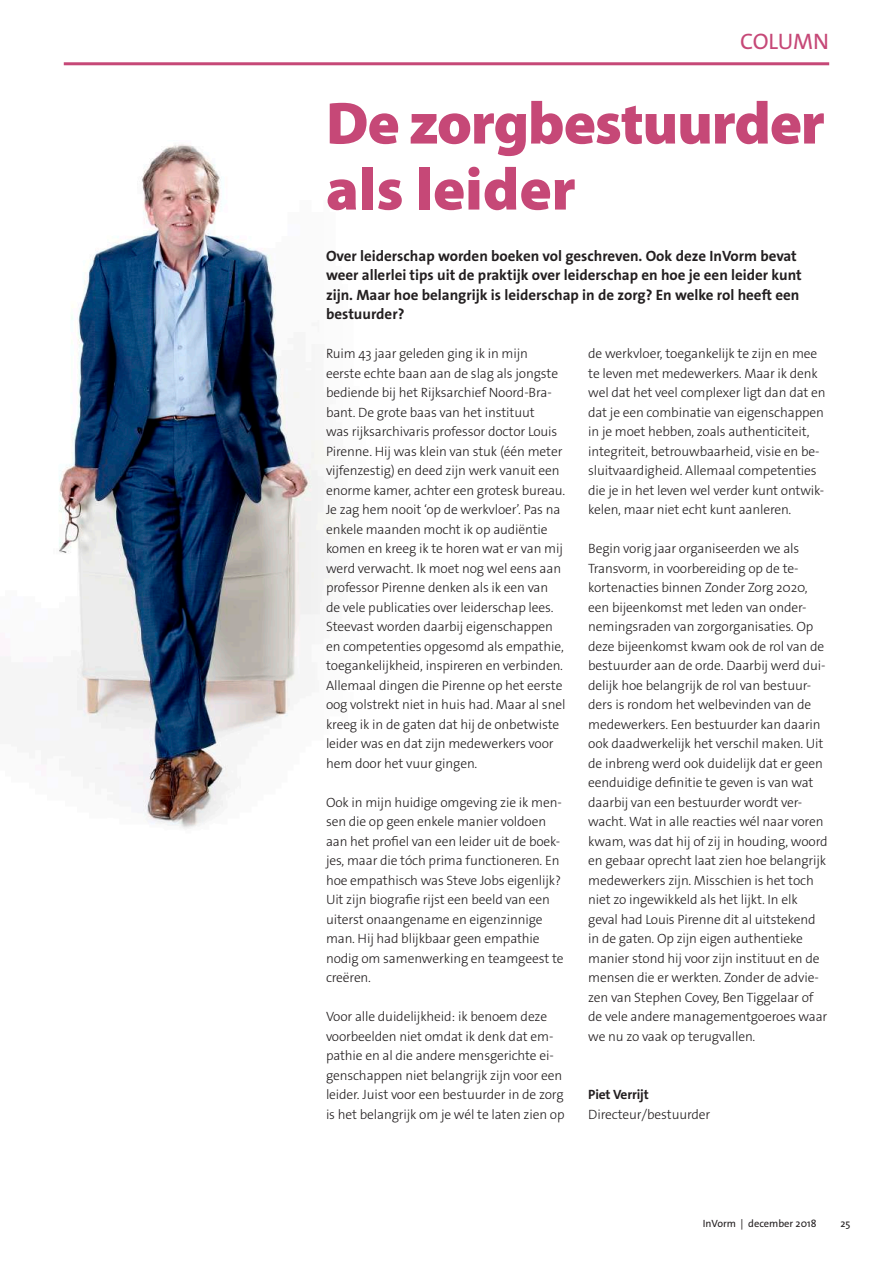
<style>
.page{position:relative;width:893px;height:1263px;background:#fff}
.page>*{position:absolute;margin:0;border:0;box-sizing:border-box;transform-origin:0 0}
.t1{font:900 60px/66px "Myriad Pro";letter-spacing:-.02em;color:#c64877}
.t2{font:22.5px "The Sans Os F";letter-spacing:-.01em;color:#c64877}
.t3{font:700 15px/19.6px "The Sans Os F";color:#231f20}
.t4{font:300 13.5px/19.5px "The Sans Os F";letter-spacing:-.01em;color:#231f20}
.t5{font:700 13.5px "The Sans Os F";letter-spacing:-.01em;color:#231f20}
.t6{font:10.5px "The Sans Os F";color:#231f20}
</style>
<div class="page">
<img style="left:59px;top:144px;width:276px;height:685px">
<hr style="left:64px;top:62px;width:765px;height:3px;background:#c64877">
<h2 class="t2" style="left:740px;top:26px;width:90px">COLUMN</h2>
<h1 class="t1" style="left:326px;top:91px;width:500px">De zorgbestuurder als leider</h1>
<p class="t3" style="left:326px;top:246px;width:477px">Over leiderschap worden boeken vol geschreven. Ook deze InVorm bevat weer allerlei tips uit de praktijk over leiderschap en hoe je een leider kunt zijn. Maar hoe belangrijk is leiderschap in de zorg? En welke rol heeft een bestuurder?</p>
<p class="t4" style="left:326px;top:344px;width:241px">Ruim 43 jaar geleden ging ik in mijn eerste echte baan aan de slag als jongste bediende bij het Rijksarchief Noord-Bra&shy;bant. De grote baas van het instituut<br>was rijksarchivaris professor doctor Louis Pirenne. Hij was klein van stuk (één meter vijfenzestig) en deed zijn werk vanuit een enorme kamer, achter een grotesk bureau.<br>Je zag hem nooit ‘op de werkvloer’. Pas na enkele maanden mocht ik op audiëntie komen en kreeg ik te horen wat er van mij werd verwacht. Ik moet nog wel eens aan professor Pirenne denken als ik een van de vele publicaties over leiderschap lees.<br>Steevast worden daarbij eigenschappen en competenties opgesomd als empathie, toegankelijkheid, inspireren en verbinden.<br>Allemaal dingen die Pirenne op het eerste oog volstrekt niet in huis had. Maar al snel kreeg ik in de gaten dat hij de onbetwiste leider was en dat zijn medewerkers voor hem door het vuur gingen.</p>
<p class="t4" style="left:326px;top:792px;width:239px">Ook in mijn huidige omgeving zie ik men&shy;sen die op geen enkele manier voldoen aan het profiel van een leider uit de boek&shy;jes, maar die tóch prima functioneren. En hoe empathisch was Steve Jobs eigenlijk?<br>Uit zijn biografie rijst een beeld van een uiterst onaangename en eigenzinnige man. Hij had blijkbaar geen empathie nodig om samenwerking en teamgeest te creëren.</p>
<p class="t4" style="left:326px;top:1007px;width:240px">Voor alle duidelijkheid: ik benoem deze voorbeelden niet omdat ik denk dat em&shy;pathie en al die andere mensgerichte ei&shy;genschappen niet belangrijk zijn voor een leider. Juist voor een bestuurder in de zorg is het belangrijk om je wél te laten zien op</p>
<p class="t4" style="left:588px;top:344px;width:239px">de werkvloer, toegankelijk te zijn en mee te leven met medewerkers. Maar ik denk wel dat het veel complexer ligt dan dat en dat je een combinatie van eigenschappen in je moet hebben, zoals authenticiteit, integriteit, betrouwbaarheid, visie en be&shy;sluitvaardigheid. Allemaal competenties die je in het leven wel verder kunt ontwik&shy;kelen, maar niet echt kunt aanleren.</p>
<p class="t4" style="left:588px;top:539px;width:241px">Begin vorig jaar organiseerden we als Transvorm, in voorbereiding op de te&shy;kortenacties binnen Zonder Zorg 2020, een bijeenkomst met leden van onder&shy;nemingsraden van zorgorganisaties. Op deze bijeenkomst kwam ook de rol van de bestuurder aan de orde. Daarbij werd dui&shy;delijk hoe belangrijk de rol van bestuur&shy;ders is rondom het welbevinden van de medewerkers. Een bestuurder kan daarin ook daadwerkelijk het verschil maken. Uit de inbreng werd ook duidelijk dat er geen eenduidige definitie te geven is van wat daarbij van een bestuurder wordt ver&shy;wacht. Wat in alle reacties wél naar voren kwam, was dat hij of zij in houding, woord en gebaar oprecht laat zien hoe belangrijk medewerkers zijn. Misschien is het toch niet zo ingewikkeld als het lijkt. In elk geval had Louis Pirenne dit al uitstekend in de gaten. Op zijn eigen authentieke manier stond hij voor zijn instituut en de mensen die er werkten. Zonder de advie&shy;zen van Stephen Covey, Ben Tiggelaar of de vele andere managementgoeroes waar we nu zo vaak op terugvallen.</p>
<p class="t5" style="left:588px;top:1086px;width:62px">Piet Verrijt</p>
<p class="t4" style="left:588px;top:1104px;width:124px">Directeur/bestuurder</p>
<p class="t6" style="left:703px;top:1216px;width:115px">InVorm | december 2018</p>
<p class="t6" style="left:840px;top:1216px;width:11px">25</p>
</div>
